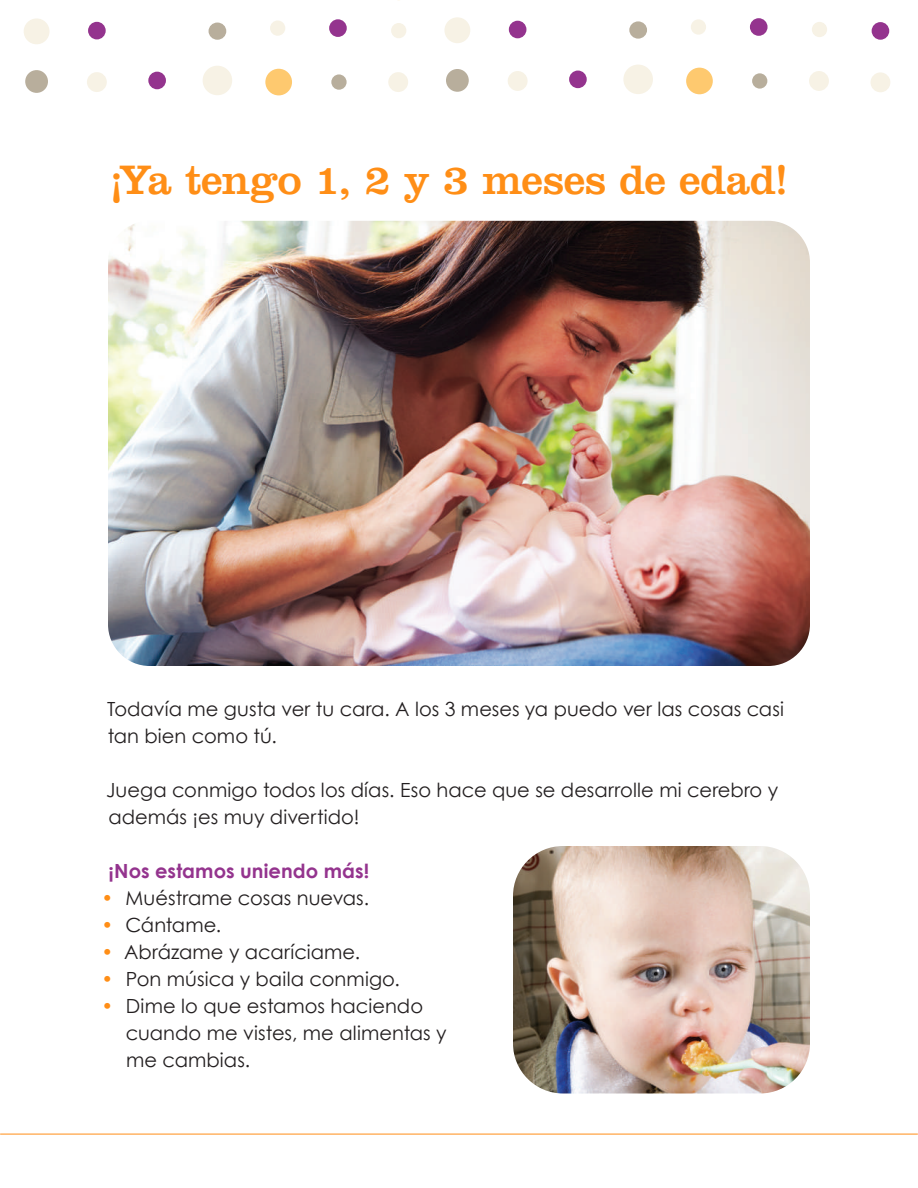
<style>
.page{position:relative;width:918px;height:1188px;background:#fff}
.page>*{position:absolute;margin:0;border:0;box-sizing:border-box;transform-origin:0 0}
.t1{font:42.75px "Clarendon LT Std";letter-spacing:-.01em;color:#ff8e16}
.t2{font:19.5px/27px "Century Gothic";letter-spacing:.005em;color:#231f20}
.t3{font:700 19.5px "Century Gothic";letter-spacing:.005em;color:#94348e}
.s1{color:#ff8e16}
</style>
<div class="page">
<div style="left:270px;top:20px;width:15px;height:16px;background:#f7f2e5;border-radius:50%"></div>
<div style="left:24px;top:18px;width:26px;height:26px;background:#f7f2e5;border-radius:50%"></div>
<svg style="left:88px;top:21px;width:18px;height:19px"></svg>
<div style="left:88px;top:22px;width:18px;height:17px;background:#94348e;border-radius:50%"></div>
<svg style="left:148px;top:71px;width:18px;height:19px"></svg>
<div style="left:148px;top:72px;width:18px;height:17px;background:#94348e;border-radius:50%"></div>
<div style="left:329px;top:19px;width:18px;height:18px;background:#94348e;border-radius:50%"></div>
<div style="left:331px;top:74px;width:16px;height:16px;background:#b8ae9c;border-radius:50%"></div>
<svg style="left:26px;top:70px;width:22px;height:23px"></svg>
<div style="left:25px;top:70px;width:23px;height:23px;background:#b8ae9c;border-radius:50%"></div>
<svg style="left:208px;top:22px;width:19px;height:18px"></svg>
<div style="left:209px;top:23px;width:17px;height:17px;background:#b8ae9c;border-radius:50%"></div>
<div style="left:391px;top:23px;width:15px;height:15px;background:#f7f2e5;border-radius:50%"></div>
<div style="left:87px;top:72px;width:20px;height:20px;background:#f7f2e5;border-radius:50%"></div>
<div style="left:388px;top:72px;width:20px;height:20px;background:#f7f2e5;border-radius:50%"></div>
<svg style="left:270px;top:68px;width:22px;height:28px"></svg>
<div style="left:265px;top:69px;width:27px;height:26px;background:#fec96f;border-radius:50%"></div>
<svg style="left:203px;top:66px;width:29px;height:29px"></svg>
<div style="left:203px;top:66px;width:29px;height:29px;background:#f7f2e5;border-radius:50%"></div>
<div style="left:691px;top:19px;width:15px;height:16px;background:#f7f2e5;border-radius:50%"></div>
<div style="left:444px;top:17px;width:26px;height:26px;background:#f7f2e5;border-radius:50%"></div>
<svg style="left:508px;top:20px;width:19px;height:19px"></svg>
<div style="left:509px;top:21px;width:17px;height:17px;background:#94348e;border-radius:50%"></div>
<svg style="left:569px;top:70px;width:18px;height:19px"></svg>
<div style="left:569px;top:71px;width:18px;height:17px;background:#94348e;border-radius:50%"></div>
<div style="left:750px;top:18px;width:18px;height:18px;background:#94348e;border-radius:50%"></div>
<div style="left:752px;top:73px;width:15px;height:16px;background:#b8ae9c;border-radius:50%"></div>
<div style="left:446px;top:69px;width:23px;height:23px;background:#b8ae9c;border-radius:50%"></div>
<div style="left:629px;top:21px;width:18px;height:18px;background:#b8ae9c;border-radius:50%"></div>
<div style="left:812px;top:22px;width:15px;height:15px;background:#f7f2e5;border-radius:50%"></div>
<div style="left:508px;top:71px;width:20px;height:20px;background:#f7f2e5;border-radius:50%"></div>
<div style="left:809px;top:71px;width:20px;height:20px;background:#f7f2e5;border-radius:50%"></div>
<svg style="left:686px;top:67px;width:26px;height:28px"></svg>
<div style="left:686px;top:68px;width:27px;height:26px;background:#fec96f;border-radius:50%"></div>
<div style="left:623px;top:65px;width:30px;height:29px;background:#f7f2e5;border-radius:50%"></div>
<svg style="left:871px;top:22px;width:19px;height:18px"></svg>
<div style="left:872px;top:22px;width:17px;height:18px;background:#94348e;border-radius:50%"></div>
<svg style="left:870px;top:76px;width:20px;height:16px"></svg>
<div style="left:871px;top:72px;width:19px;height:20px;background:#f7f2e5;border-radius:50%"></div>
<hr style="left:0;top:1134px;width:918px;height:1px;background:#ff8e16">
<img style="left:108px;top:221px;width:702px;height:445px">
<img style="left:513px;top:846px;width:297px;height:248px">
<h1 class="t1" style="left:110px;top:154px;width:681px">¡Ya tengo 1, 2 y 3 meses de edad!</h1>
<p class="t2" style="left:107px;top:695px;width:678px">Todavía me gusta ver tu cara. A los 3 meses ya puedo ver las cosas casi tan bien como tú.</p>
<p class="t2" style="left:106px;top:776px;width:674px">Juega conmigo todos los días. Eso hace que se desarrolle mi cerebro y además ¡es muy divertido!</p>
<p class="t3" style="left:109px;top:856px;width:262px">¡Nos estamos uniendo más!</p>
<p class="t2" style="left:102px;top:884px;width:269px"><span class="s1">•</span> Muéstrame cosas nuevas.</p>
<p class="t2" style="left:102px;top:911px;width:121px"><span class="s1">•</span> Cántame.</p>
<p class="t2" style="left:102px;top:938px;width:260px"><span class="s1">•</span> Abrázame y acaríciame.</p>
<p class="t2" style="left:102px;top:965px;width:300px"><span class="s1">•</span> Pon música y baila conmigo.</p>
<p class="t2" style="left:126px;top:992px;width:322px;text-indent:-24px"><span class="s1">•</span> Dime lo que estamos haciendo cuando me vistes, me alimentas y me cambias.</p>
</div>
